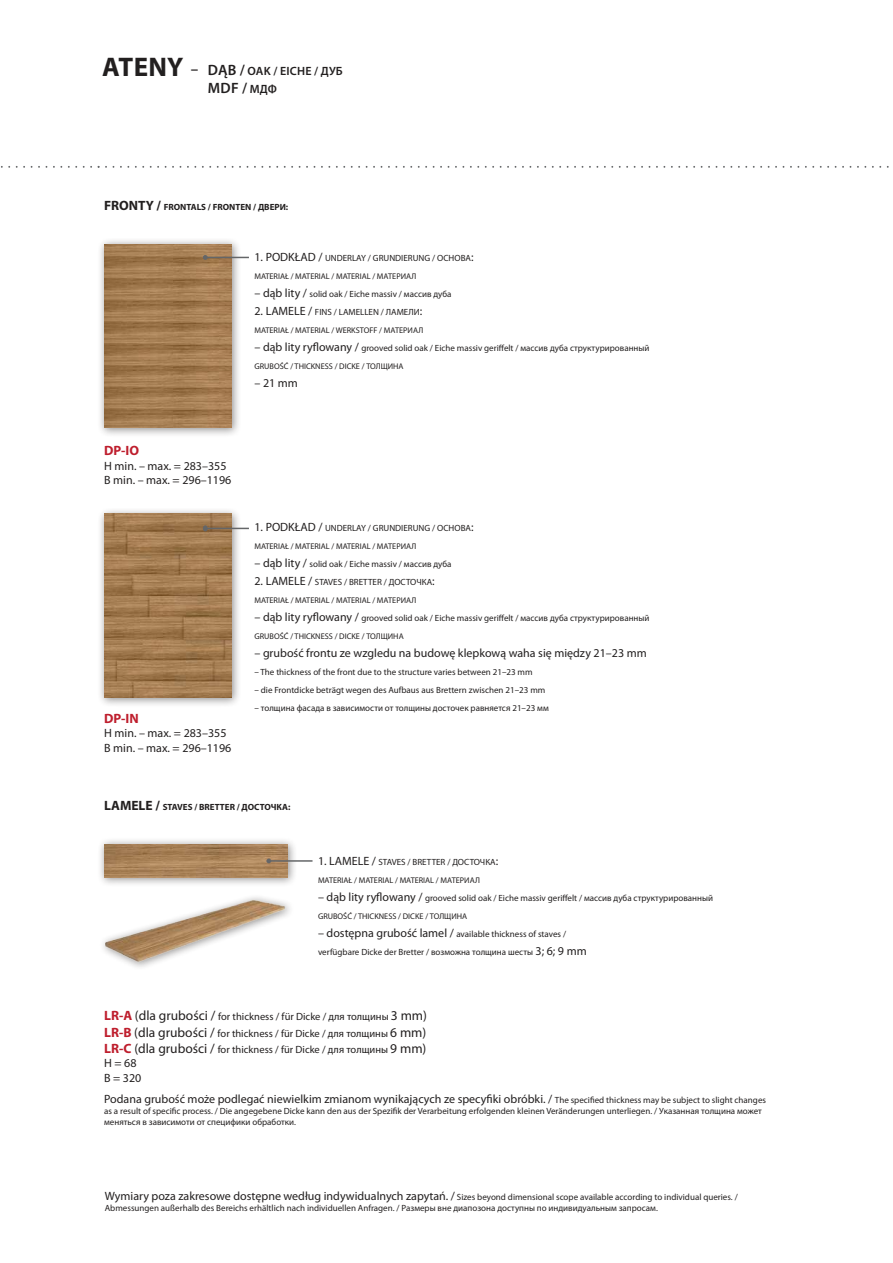
<style>
.page{position:relative;width:893px;height:1263px;background:#fff}
.page>*{position:absolute;margin:0;border:0;box-sizing:border-box;transform-origin:0 0}
.t1{font:700 27px "Myriad Pro";letter-spacing:.01em;color:#221f1f}
.t2{font:600 15px "Myriad Pro";color:#221f1f}
.t3{font:700 13.5px "Myriad Pro";color:#be1e2d}
.t4{font:12px/14.4px "Myriad Pro";color:#221f1f}
.t5{font:600 12px "Myriad Pro";letter-spacing:.02em;color:#221f1f}
.t6{font:10.5px/16.2px "Myriad Pro";color:#221f1f;text-align:justify}
.t7{font:9px/10.8px "Myriad Pro";color:#221f1f}
.t8{font:700 9px "Myriad Pro";color:#221f1f}
.t9{font:8.25px "Myriad Pro";color:#221f1f}
.s1{font-size:15px}
.s2{font-size:12px}
.s3{font-size:13.5px}
.s4{font-weight:700;font-size:13.5px;color:#be1e2d}
.s5{font-size:9px}
</style>
<div class="page">
<div style="left:97px;top:237px;width:145px;height:201px;background:#221f1f;opacity:.5"></div>
<img style="left:104px;top:244px;width:128px;height:184px">
<hr style="left:205px;top:257px;width:44px;height:1px;background:#646668">
<svg style="left:203px;top:255px;width:5px;height:5px"></svg>
<div style="left:97px;top:507px;width:145px;height:200px;background:#221f1f;opacity:.5"></div>
<img style="left:104px;top:514px;width:128px;height:183px">
<hr style="left:205px;top:528px;width:44px;height:1px;background:#646668">
<svg style="left:203px;top:525px;width:5px;height:6px"></svg>
<div style="left:97px;top:837px;width:201px;height:50px;background:#221f1f;opacity:.5"></div>
<img style="left:104px;top:844px;width:184px;height:33px">
<hr style="left:269px;top:860px;width:43px;height:2px;background:#646668">
<svg style="left:266px;top:858px;width:5px;height:5px"></svg>
<img style="left:103px;top:897px;width:187px;height:70px">
<h1 class="t1" style="left:102px;top:57px;width:83px">ATENY</h1>
<h3 class="t5" style="left:191px;top:67px;width:153px"><span class="s1">– DĄB /</span> OAK / EICHE / ДУБ</h3>
<h2 class="t2" style="left:208px;top:83px;width:71px">MDF / <span class="s2">МДФ</span></h2>
<p class="t8" style="left:104px;top:203px;width:186px"><span class="s3">FRONTY /</span> FRONTALS / FRONTEN / ДВЕРИ:</p>
<h3 class="t3" style="left:104px;top:446px;width:36px">DP-IO</h3>
<h3 class="t4" style="left:104px;top:459px;width:129px">H min. – max. = 283–355<br>B min. – max. = 296–1196</h3>
<h3 class="t3" style="left:104px;top:713px;width:36px">DP-IN</h3>
<h3 class="t4" style="left:104px;top:726px;width:129px">H min. – max. = 283–355<br>B min. – max. = 296–1196</h3>
<p class="t7" style="left:254px;top:253px;width:221px"><span class="s2">1. PODKŁAD /</span> UNDERLAY / GRUNDIERUNG / OСНOВA<span class="s2">:</span></p>
<p class="t9" style="left:254px;top:273px;width:163px">MATERIAŁ / MATERIAL / MATERIAL / МАТЕРИАЛ</p>
<p class="t7" style="left:254px;top:289px;width:199px"><span class="s2">– dąb lity /</span> solid oak / Eiche massiv / массив дуба</p>
<p class="t7" style="left:254px;top:307px;width:169px"><span class="s2">2. LAMELE /</span> FINS / LAMELLEN / ЛАМЕЛИ<span class="s2">:</span></p>
<p class="t9" style="left:254px;top:327px;width:170px">MATERIAŁ / MATERIAL / WERKSTOFF / МАТЕРИАЛ</p>
<p class="t7" style="left:254px;top:343px;width:396px"><span class="s2">– dąb lity rylowany /</span> grooved solid oak / Eiche massiv gerifelt / массив дуба структурированный</p>
<p class="t9" style="left:254px;top:363px;width:151px">GRUBOŚĆ / THICKNESS / DICKE / ТОЛЩИНА</p>
<h3 class="t4" style="left:254px;top:377px;width:45px">– 21 mm</h3>
<p class="t7" style="left:254px;top:523px;width:221px"><span class="s2">1. PODKŁAD /</span> UNDERLAY / GRUNDIERUNG / OСНOВA<span class="s2">:</span></p>
<p class="t9" style="left:254px;top:542px;width:163px">MATERIAŁ / MATERIAL / MATERIAL / МАТЕРИАЛ</p>
<p class="t7" style="left:254px;top:559px;width:199px"><span class="s2">– dąb lity /</span> solid oak / Eiche massiv / массив дуба</p>
<p class="t7" style="left:254px;top:577px;width:182px"><span class="s2">2. LAMELE /</span> STAVES / BRETTER / ДОСТОЧКА<span class="s2">:</span></p>
<p class="t9" style="left:254px;top:596px;width:163px">MATERIAŁ / MATERIAL / MATERIAL / МАТЕРИАЛ</p>
<p class="t7" style="left:254px;top:613px;width:396px"><span class="s2">– dąb lity rylowany /</span> grooved solid oak / Eiche massiv gerifelt / массив дуба структурированный</p>
<p class="t9" style="left:254px;top:632px;width:151px">GRUBOŚĆ / THICKNESS / DICKE / ТОЛЩИНА</p>
<h3 class="t4" style="left:254px;top:646px;width:394px">– grubość frontu ze wzgledu na budowę klepkową waha się między 21–23 mm</h3>
<p class="t7" style="left:254px;top:667px;width:280px">– The thickness of the front due to the structure varies between 21–23 mm</p>
<p class="t7" style="left:254px;top:685px;width:292px">– die Frontdicke beträgt wegen des Aufbaus aus Brettern zwischen 21–23 mm</p>
<p class="t7" style="left:254px;top:703px;width:296px">– толщина фасада в зависимости от толщины досточек равняется 21–23 мм</p>
<p class="t8" style="left:104px;top:804px;width:188px"><span class="s3">LAMELE /</span> STAVES / BRETTER / ДОСТОЧКА:</p>
<p class="t7" style="left:318px;top:857px;width:182px"><span class="s2">1. LAMELE /</span> STAVES / BRETTER / ДОСТОЧКА<span class="s2">:</span></p>
<p class="t9" style="left:318px;top:876px;width:163px">MATERIAŁ / MATERIAL / MATERIAL / МАТЕРИАЛ</p>
<p class="t7" style="left:318px;top:893px;width:396px"><span class="s2">– dąb lity rylowany /</span> grooved solid oak / Eiche massiv gerifelt / массив дуба структурированный</p>
<p class="t9" style="left:318px;top:912px;width:151px">GRUBOŚĆ / THICKNESS / DICKE / ТОЛЩИНА</p>
<p class="t7" style="left:318px;top:925px;width:270px;line-height:18px"><span class="s2">– dostępna grubość lamel /</span> available thickness of staves / verfügbare Dicke der Bretter / возможна толщина шесты <span class="s2">3; 6; 9 mm</span></p>
<p class="t6" style="left:104px;top:1009px;width:324px"><span class="s4">LR-A</span> <span class="s3">(dla grubości /</span> for thickness / für Dicke / для толщины <span class="s3">3 mm)<br></span><span class="s4">LR-B</span> <span class="s3">(dla grubości /</span> for thickness / für Dicke / для толщины <span class="s3">6 mm)<br></span><span class="s4">LR-C</span> <span class="s3">(dla grubości /</span> for thickness / für Dicke / для толщины <span class="s3">9 mm)</span></p>
<h3 class="t4" style="left:104px;top:1056px;width:39px">H = 68<br>B = 320</h3>
<h3 class="t4" style="left:104px;top:1092px;width:663px">Podana grubość może podlegać niewielkim zmianom wynikających ze specyiki obróbki. / <span class="s5">The speciied thickness may be subject to slight changes</span></h3>
<p class="t7" style="left:104px;top:1106px;width:659px">as a result of speciic process. / Die angegebene Dicke kann den aus der Speziik der Verarbeitung erfolgenden kleinen Veränderungen unterliegen. / Указанная толщина может меняться в зависимоти от специфики обработки.</p>
<p class="t7" style="left:105px;top:1192px;width:634px"><span class="s2">Wymiary poza zakresowe dostępne według indywidualnych zapytań. /</span> Sizes beyond dimensional scope available according to individual queries. /<br>Abmessungen außerhalb des Bereichs erhältlich nach individuellen Anfragen. / Размеры вне диапозона доступны по индивидуальным запросам.</p>
</div>
